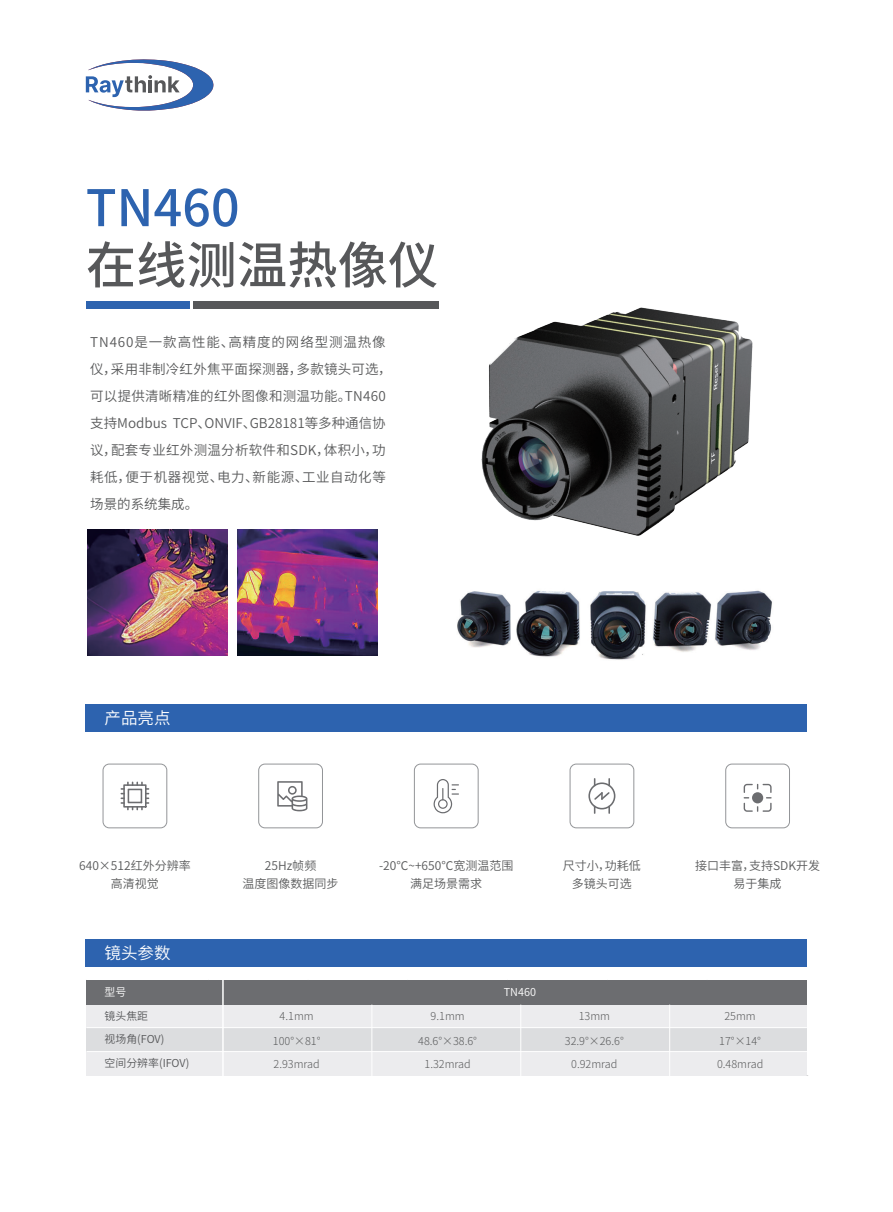
<style>
.page{position:relative;width:893px;height:1212px;background:#fff}
.page>*{position:absolute;margin:0;border:0;box-sizing:border-box;transform-origin:0 0}
.t1{font:500 50.4px "Source Han Sans CN";color:#57585a}
.t2{font:500 50.4px "Source Han Sans CN";color:#2d63af}
.t3{font:16.5px "Source Han Sans CN";color:#fff}
.t4{font:13.5px/27px "Source Han Sans CN";letter-spacing:.02em;color:#595a5b}
.t5{font:12px/18px "Source Han Sans CN";color:#595a5b;text-align:center}
.t6{font:300 10.95px "Source Han Sans CN";color:#595a5b}
.t7{font:10.95px/23.2px "Source Han Sans CN";color:#57585a}
.t8{font:10.95px "Source Han Sans CN";color:#fff}
</style>
<div class="page">
<div style="left:103px;top:764px;width:64px;height:64px;border:1px solid #939598;border-radius:6px"></div>
<div style="left:86px;top:704px;width:721px;height:28px;background:#2d63af"></div>
<svg style="left:86px;top:59px;width:128px;height:52px"></svg>
<div style="left:86px;top:939px;width:721px;height:28px;background:#2d63af"></div>
<div style="left:86px;top:1003px;width:721px;height:24px;background:#ececee"></div>
<div style="left:86px;top:1027px;width:721px;height:24px;background:#dcdddf"></div>
<div style="left:86px;top:1051px;width:721px;height:24px;background:#ececee"></div>
<div style="left:86px;top:980px;width:721px;height:24px;background:#6c6d70"></div>
<hr style="left:86px;top:1027px;width:721px;height:1px;background:#fff">
<hr style="left:86px;top:1051px;width:721px;height:1px;background:#fff">
<hr style="left:372px;top:1004px;width:1px;height:72px;background:#fff">
<hr style="left:520px;top:1004px;width:1px;height:72px;background:#fff">
<hr style="left:669px;top:1004px;width:1px;height:72px;background:#fff">
<hr style="left:222px;top:980px;width:2px;height:96px;background:#fff">
<div style="left:259px;top:764px;width:64px;height:64px;border:1px solid #939598;border-radius:6px"></div>
<div style="left:414px;top:764px;width:64px;height:64px;border:1px solid #939598;border-radius:6px"></div>
<svg style="left:433px;top:779px;width:26px;height:34px"></svg>
<div style="left:570px;top:764px;width:64px;height:64px;border:1px solid #939598;border-radius:6px"></div>
<div style="left:725px;top:764px;width:65px;height:64px;border:1px solid #939598;border-radius:6px"></div>
<svg style="left:744px;top:784px;width:28px;height:28px"></svg>
<img style="left:87px;top:530px;width:140px;height:126px">
<img style="left:237px;top:530px;width:140px;height:126px">
<svg style="left:588px;top:778px;width:27px;height:36px"></svg>
<svg style="left:121px;top:781px;width:28px;height:29px"></svg>
<svg style="left:277px;top:781px;width:30px;height:30px"></svg>
<div style="left:87px;top:302px;width:103px;height:7px;background:#2d63af"></div>
<div style="left:193px;top:302px;width:245px;height:7px;background:#57585a"></div>
<img style="left:482px;top:308px;width:270px;height:227px">
<img style="left:457px;top:590px;width:315px;height:70px">
<h1 class="t2" style="left:86px;top:179px;width:155px">TN460</h1>
<h1 class="t1" style="left:86px;top:237px;width:354px">在线测温热像仪</h1>
<p class="t4" style="left:90px;top:329px;width:303px">TN460是一款高性能、高精度的网络型测温热像仪，采用非制冷红外焦平面探测器，多款镜头可选，可以提供清晰精准的红外图像和测温功能。TN460支持Modbus TCP、ONVIF、GB28181等多种通信协议，配套专业红外测温分析软件和SDK，体积小，功耗低，便于机器视觉、电力、新能源、工业自动化等场景的系统集成。</p>
<p class="t3" style="left:105px;top:709px;width:67px">产品亮点</p>
<p class="t5" style="left:79px;top:857px;width:113px">640×512红外分辨率高清视觉</p>
<p class="t5" style="left:243px;top:857px;width:97px">25Hz帧频<br>温度图像数据同步</p>
<p class="t5" style="left:379px;top:857px;width:136px">-20℃~+650℃宽测温范围满足场景需求</p>
<p class="t5" style="left:563px;top:857px;width:79px">尺寸小，功耗低多镜头可选</p>
<p class="t5" style="left:695px;top:857px;width:126px">接口丰富，支持SDK开发易于集成</p>
<p class="t3" style="left:105px;top:944px;width:67px">镜头参数</p>
<p class="t8" style="left:105px;top:986px;width:23px">型号</p>
<p class="t7" style="left:105px;top:1005px;width:86px">镜头焦距<br>视场角(FOV)<br>空间分辨率(IFOV)</p>
<p class="t6" style="left:280px;top:1010px;width:36px">4.1mm</p>
<p class="t6" style="left:431px;top:1010px;width:36px">9.1mm</p>
<p class="t6" style="left:579px;top:1010px;width:33px">13mm</p>
<p class="t6" style="left:724px;top:1010px;width:33px">25mm</p>
<p class="t8" style="left:504px;top:986px;width:34px">TN460</p>
<p class="t6" style="left:273px;top:1034px;width:49px">100°×81°</p>
<p class="t6" style="left:418px;top:1034px;width:60px">48.6°×38.6°</p>
<p class="t6" style="left:565px;top:1034px;width:60px">32.9°×26.6°</p>
<p class="t6" style="left:719px;top:1034px;width:43px">17°×14°</p>
<p class="t6" style="left:274px;top:1058px;width:48px">2.93mrad</p>
<p class="t6" style="left:424px;top:1058px;width:48px">1.32mrad</p>
<p class="t6" style="left:571px;top:1058px;width:48px">0.92mrad</p>
<p class="t6" style="left:717px;top:1058px;width:48px">0.48mrad</p>
</div>
